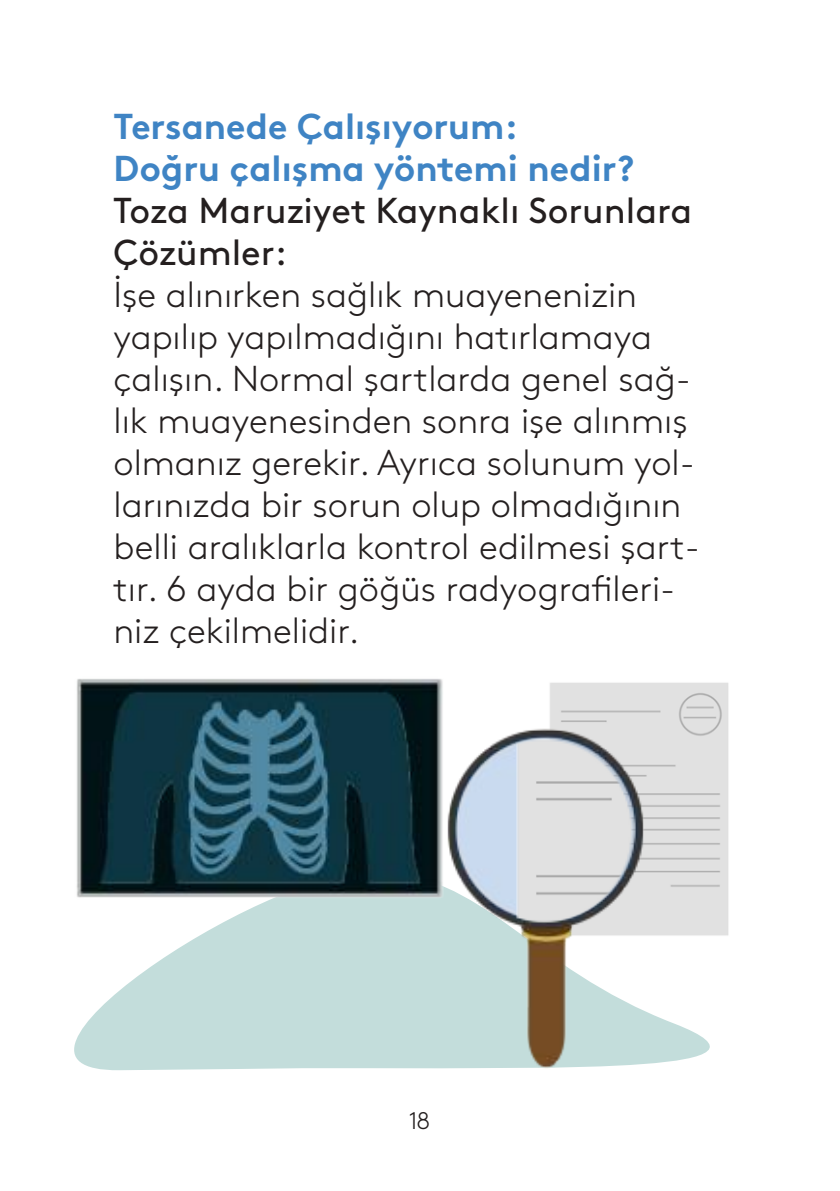
<style>
.page{position:relative;width:840px;height:1191px;background:#fff}
.page>*{position:absolute;margin:0;border:0;box-sizing:border-box;transform-origin:0 0}
.t1{font:300 36px/42px "Brown";color:#241f1f}
.t2{font:700 36px/42px "Brown";color:#3f84c4}
.t3{font:36px/42px "Brown";color:#241f1f}
.t4{font:300 24px "Brown";color:#241f1f}
</style>
<div class="page">
<svg style="left:74px;top:956px;width:636px;height:115px;fill:#c3dddb"></svg>
<img style="left:550px;top:682px;width:179px;height:254px">
<img style="left:442px;top:720px;width:204px;height:351px">
<img style="left:509px;top:734px;width:128px;height:191px">
<img style="left:76px;top:679px;width:389px;height:277px">
<p class="t2" style="left:113px;top:102px;width:522px">Tersanede Çalışıyorum:<br>Doğru çalışma yöntemi nedir?</p>
<p class="t3" style="left:113px;top:186px;width:580px">Toza Maruziyet Kaynaklı Sorunlara<br>Çözümler:</p>
<p class="t1" style="left:113px;top:271px;width:587px">İşe alınırken sağlık muayenenizin yapılıp yapılmadığını hatırlamaya çalışın. Normal şartlarda genel sağ&shy;lık muayenesinden sonra işe alınmış olmanız gerekir. Ayrıca solunum yol&shy;larınızda bir sorun olup olmadığının belli aralıklarla kontrol edilmesi şart&shy;tır. 6 ayda bir göğüs radyografileri&shy;niz çekilmelidir.</p>
<p class="t4" style="left:409px;top:1102px;width:23px">18</p>
</div>
